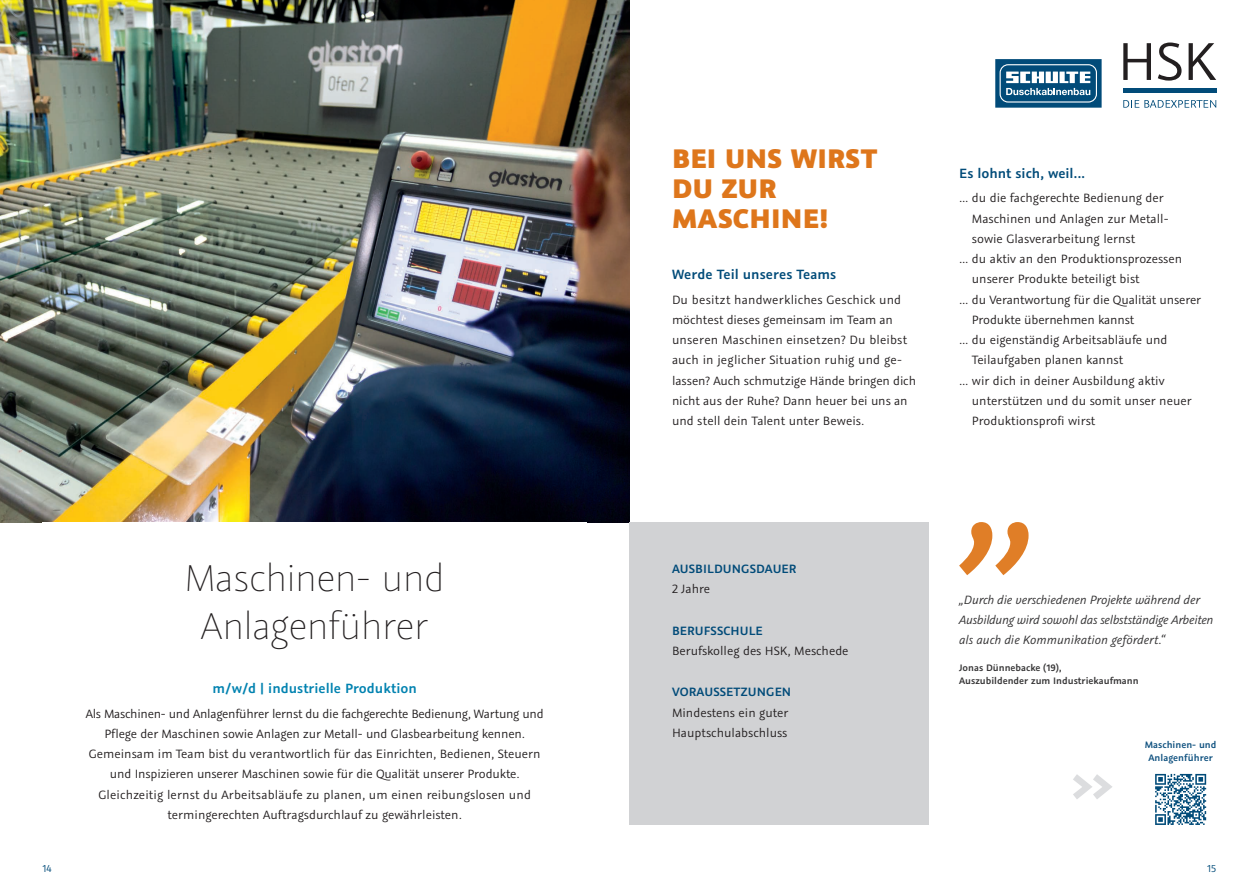
<style>
.page{position:relative;width:1259px;height:893px;background:#fff}
.page>*{position:absolute;margin:0;border:0;box-sizing:border-box;transform-origin:0 0}
.t1{font:200 42px/48px "Graublau Sans";letter-spacing:-.025em;color:#231f20;text-align:center}
.t2{font:800 30px/30px "Graublau Sans";letter-spacing:.01em;color:#de761b}
.t3{font:600 15px "Graublau Sans";letter-spacing:.005em;color:#014b79}
.t4{font:600 15px "Graublau Sans";color:#0082b0}
.t5{font:13.5px/20.2px "Graublau Sans";color:#231f20}
.t6{font:italic 13.5px/20.2px "Graublau Sans";letter-spacing:-.01em;color:#363536}
.t7{font:600 13.5px "Graublau Sans";letter-spacing:.01em;color:#014b79}
.t8{font:11.25px "Graublau Sans";color:#014b79}
.t9{font:600 10.5px/13.5px "Graublau Sans";color:#363536}
.t10{font:600 10.5px/13.5px "Graublau Sans";color:#105280;text-align:center}
</style>
<div class="page">
<svg style="left:995px;top:59px;width:106px;height:49px;background:#40779a"></svg>
<svg style="left:1123px;top:43px;width:28px;height:37px"></svg>
<svg style="left:1157px;top:43px;width:24px;height:38px"></svg>
<svg style="left:1188px;top:43px;width:28px;height:37px"></svg>
<hr style="left:1123px;top:88px;width:93px;height:4px;background:#014b79">
<svg style="left:1123px;top:100px;width:93px;height:8px"></svg>
<svg style="left:959px;top:522px;width:69px;height:53px"></svg>
<img style="left:0;top:0;width:629px;height:522px">
<div style="left:629px;top:522px;width:300px;height:303px;background:#d1d2d4"></div>
<svg style="left:1155px;top:774px;width:51px;height:51px"></svg>
<svg style="left:1073px;top:774px;width:39px;height:25px"></svg>
<h1 class="t1" style="left:184px;top:554px;width:262px">Maschinen- und<br>Anlagenführer</h1>
<p class="t4" style="left:213px;top:679px;width:206px">m/w/d | industrielle Produktion</p>
<p class="t5" style="left:86px;top:703px;width:459px;text-align:center">Als Maschinen- und Anlagenführer lernst du die fachgerechte Bedienung, Wartung und Pflege der Maschinen sowie Anlagen zur Metall- und Glasbearbeitung kennen.<br>Gemeinsam im Team bist du verantwortlich für das Einrichten, Bedienen, Steuern und Inspizieren unserer Maschinen sowie für die Qualität unserer Produkte.<br>Gleichzeitig lernst du Arbeitsabläufe zu planen, um einen reibungslosen und termingerechten Auftragsdurchlauf zu gewährleisten.</p>
<h2 class="t2" style="left:672px;top:143px;width:207px">BEI UNS WIRST<br>DU ZUR<br>MASCHINE!</h2>
<p class="t3" style="left:672px;top:265px;width:166px">Werde Teil unseres Teams</p>
<p class="t5" style="left:672px;top:289px;width:245px">Du besitzt handwerkliches Geschick und möchtest dieses gemeinsam im Team an unseren Maschinen einsetzen? Du bleibst auch in jeglicher Situation ruhig und ge&shy;lassen? Auch schmutzige Hände bringen dich nicht aus der Ruhe? Dann heuer bei uns an und stell dein Talent unter Beweis.</p>
<p class="t3" style="left:959px;top:164px;width:128px">Es lohnt sich, weil...</p>
<p class="t5" style="left:959px;top:188px;width:206px">... du die fachgerechte Bedienung der</p>
<p class="t5" style="left:972px;top:208px;width:198px">Maschinen und Anlagen zur Metall-</p>
<p class="t5" style="left:972px;top:229px;width:165px">sowie Glasverarbeitung lernst</p>
<p class="t5" style="left:959px;top:249px;width:224px">... du aktiv an den Produktionsprozessen</p>
<p class="t5" style="left:972px;top:269px;width:169px">unserer Produkte beteiligt bist</p>
<p class="t5" style="left:959px;top:289px;width:243px">... du Verantwortung für die Qualität unserer</p>
<p class="t5" style="left:972px;top:310px;width:164px">Produkte übernehmen kannst</p>
<p class="t5" style="left:959px;top:330px;width:210px">... du eigenständig Arbeitsabläufe und</p>
<p class="t5" style="left:972px;top:350px;width:153px">Teilaufgaben planen kannst</p>
<p class="t5" style="left:959px;top:370px;width:207px">... wir dich in deiner Ausbildung aktiv</p>
<p class="t5" style="left:972px;top:391px;width:221px">unterstützen und du somit unser neuer</p>
<p class="t5" style="left:972px;top:411px;width:125px">Produktionsprofi wirst</p>
<p class="t7" style="left:672px;top:560px;width:126px">AUSBILDUNGSDAUER</p>
<p class="t5" style="left:672px;top:579px;width:40px">2 Jahre</p>
<p class="t7" style="left:672px;top:622px;width:92px">BERUFSSCHULE</p>
<p class="t5" style="left:672px;top:640px;width:178px">Berufskolleg des HSK, Meschede</p>
<p class="t7" style="left:672px;top:684px;width:121px">VORAUSSETZUNGEN</p>
<p class="t5" style="left:672px;top:702px;width:118px">Mindestens ein guter<br>Hauptschulabschluss</p>
<p class="t6" style="left:959px;top:590px;width:256px">„Durch die verschiedenen Projekte während der<br>Ausbildung wird sowohl das selbstständige Arbeiten als auch die Kommunikation gefördert.“</p>
<p class="t9" style="left:959px;top:660px;width:181px">Jonas Dünnebacke (19),<br>Auszubildender zum Industriekaufmann</p>
<p class="t10" style="left:1144px;top:737px;width:73px">Maschinen- und<br>Anlagenführer</p>
<p class="t8" style="left:43px;top:861px;width:11px">14</p>
<p class="t8" style="left:1207px;top:861px;width:11px">15</p>
</div>
